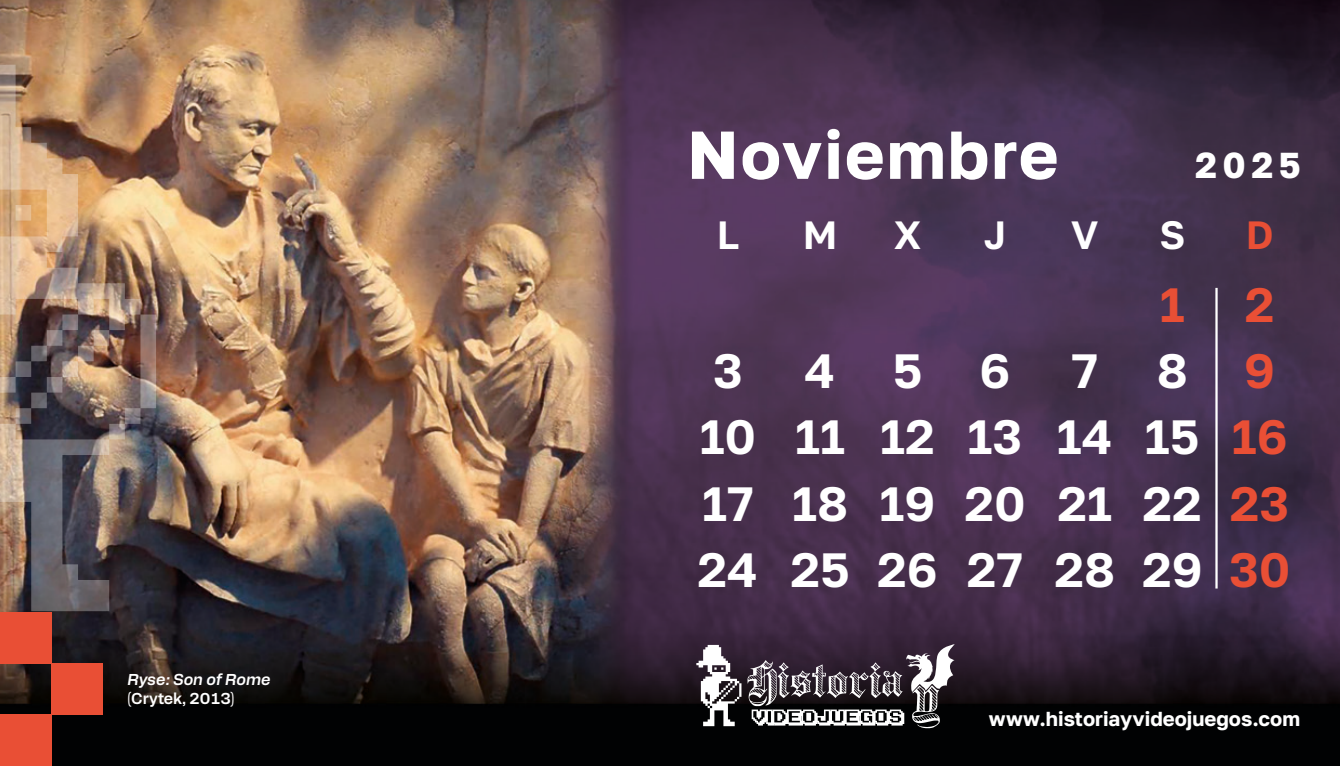
<style>
.page{position:relative;width:1340px;height:766px;background:#fff}
.page>*{position:absolute;margin:0;border:0;box-sizing:border-box;transform-origin:0 0}
.MES{font:700 67.5px "Golos Text";letter-spacing:.03em;color:#fff}
.MES-DIAS{font:600 47.93px "Golos Text";color:#fff}
.MES-DIAS-2{font:600 47.93px "Golos Text";color:#e94f35}
.SEMANA{font:600 39.38px "Golos Text";color:#fff}
.SEMANA-2{font:600 39.38px "Golos Text";color:#e94f35}
.AÑO{font:700 36px "Golos Text";color:#fff}
.t1{font:700 20.25px "Golos Text";color:#fff}
.pie{font:italic 600 15.75px/18.9px "Alfabet";color:#fff}
.s1{font-style:normal}
.s2{color:#e94f35}
</style>
<div class="page">
<img style="left:0;top:0;width:1339px;height:765px">
<svg style="left:696px;top:644px;width:45px;height:82px"></svg>
<svg style="left:747px;top:644px;width:207px;height:84px"></svg>
<div style="left:0;top:714px;width:51px;height:51px;background:#e94f35"></div>
<div style="left:51px;top:663px;width:51px;height:51px;background:#e94f35"></div>
<div style="left:0;top:612px;width:51px;height:51px;background:#e94f35"></div>
<hr style="left:1215px;top:288px;width:2px;height:300px;background:#fff">
<img style="left:0;top:49px;width:156px;height:562px">
<p class="pie" style="left:128px;top:668px;width:145px">Ryse: Son of Rome <span class="s1">(Crytek, 2013)</span></p>
<p class="MES" style="left:687px;top:114px;width:373px">Noviembre</p>
<p class="AÑO" style="left:1195px;top:144px;width:107px">2025</p>
<p class="SEMANA" style="left:716px;top:211px;width:24px">L</p>
<p class="SEMANA" style="left:802px;top:211px;width:36px">M</p>
<p class="SEMANA" style="left:893px;top:211px;width:29px">X</p>
<p class="SEMANA" style="left:983px;top:211px;width:24px">J</p>
<p class="SEMANA" style="left:1071px;top:211px;width:29px">V</p>
<p class="SEMANA" style="left:1159px;top:211px;width:27px">S</p>
<p class="SEMANA-2" style="left:1245px;top:211px;width:29px">D</p>
<p class="MES-DIAS-2" style="left:1159px;top:276px;width:26px">1</p>
<p class="MES-DIAS-2" style="left:1244px;top:276px;width:31px">2</p>
<p class="MES-DIAS" style="left:713px;top:342px;width:31px">3</p>
<p class="MES-DIAS" style="left:804px;top:342px;width:207px">456</p>
<p class="MES-DIAS" style="left:1071px;top:342px;width:205px">78<span class="s2">9</span></p>
<p class="MES-DIAS" style="left:699px;top:408px;width:589px">10 11 12 13 14 15 <span class="s2">16</span></p>
<p class="MES-DIAS" style="left:702px;top:474px;width:589px">17 18 19 20 21 22 <span class="s2">23</span></p>
<p class="MES-DIAS" style="left:697px;top:540px;width:594px">24 25 26 27 28 29 <span class="s2">30</span></p>
<p class="t1" style="left:988px;top:706px;width:313px">www.historiayvideojuegos.com</p>
</div>
